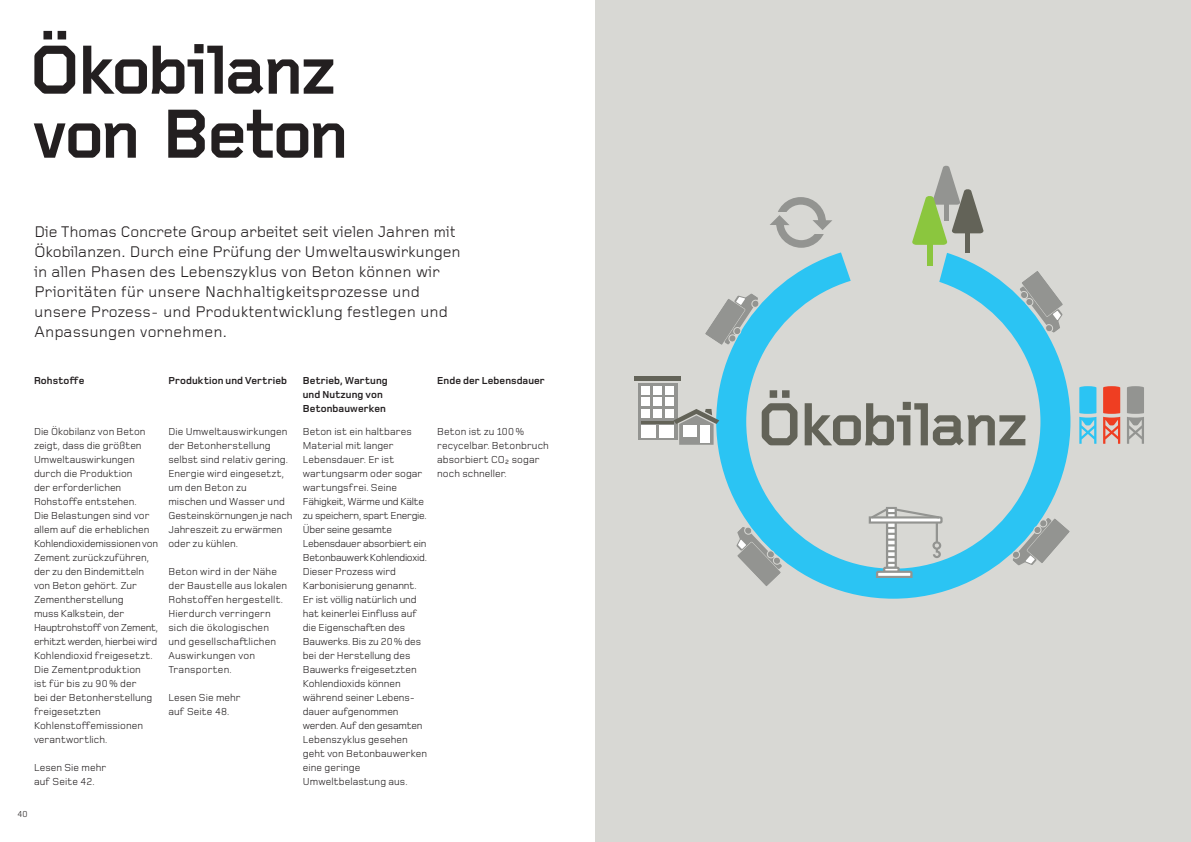
<style>
.page{position:relative;width:1191px;height:842px;background:#fff}
.page>*{position:absolute;margin:0;border:0;box-sizing:border-box;transform-origin:0 0}
.Kapitelrubrik_72_64p{font:700 72px/64px "Foundry Gridnik OT2";letter-spacing:-.05em;color:#231f20}
.t1{font:700 63.2px "Foundry Gridnik OT2";letter-spacing:-.05em;color:#636358}
.Ingress_16_20pt_DE{font:16px/20px "Foundry Gridnik OT2";letter-spacing:-.005em;color:#231f20}
.Brödtext_10_5_15p_DE{font:10.5px/14px "Foundry Monoline OT3";letter-spacing:.005em;color:#231f20}
.Brödtext_10_5_15p_DE-2{font:700 10.5px/14px "Foundry Monoline OT3";letter-spacing:.005em;color:#231f20}
.t2{font:9px "Foundry Monoline OT3";color:#231f20}
</style>
<div class="page">
<div style="left:595px;top:0;width:596px;height:842px;background:#d8d8d4"></div>
<div style="left:716px;top:244px;width:354px;height:355px;border:30px solid #2bc4f3;border-radius:50%"></div>
<div style="left:887px;top:508px;width:8px;height:60px;background:#fff"></div>
<div style="left:886px;top:507px;width:10px;height:62px;border:2px solid #939491"></div>
<div style="left:883px;top:567px;width:16px;height:6px;border:2px solid #939491"></div>
<svg style="left:874px;top:570px;width:39px;height:9px"></svg>
<svg style="left:868px;top:507px;width:75px;height:57px"></svg>
<svg style="left:1103px;top:386px;width:17px;height:58px"></svg>
<svg style="left:1079px;top:386px;width:17px;height:58px"></svg>
<svg style="left:1127px;top:386px;width:17px;height:58px"></svg>
<svg style="left:1010px;top:517px;width:60px;height:49px"></svg>
<div style="left:638px;top:383px;width:39px;height:57px;background:#939491"></div>
<div style="left:659px;top:426px;width:15px;height:12px;background:#fff"></div>
<div style="left:641px;top:426px;width:15px;height:12px;background:#fff"></div>
<hr style="left:641px;top:422px;width:33px;height:2px;background:#636358">
<div style="left:641px;top:398px;width:9px;height:8px;background:#fff"></div>
<div style="left:653px;top:398px;width:9px;height:8px;background:#fff"></div>
<div style="left:665px;top:398px;width:9px;height:8px;background:#fff"></div>
<div style="left:641px;top:386px;width:9px;height:9px;background:#fff"></div>
<div style="left:653px;top:386px;width:9px;height:9px;background:#fff"></div>
<div style="left:665px;top:386px;width:9px;height:9px;background:#fff"></div>
<div style="left:641px;top:410px;width:9px;height:8px;background:#fff"></div>
<div style="left:653px;top:410px;width:9px;height:8px;background:#fff"></div>
<div style="left:665px;top:410px;width:9px;height:8px;background:#fff"></div>
<hr style="left:635px;top:377px;width:46px;height:4px;background:#636358">
<svg style="left:673px;top:409px;width:46px;height:36px"></svg>
<svg style="left:705px;top:293px;width:56px;height:52px"></svg>
<svg style="left:736px;top:525px;width:47px;height:61px"></svg>
<svg style="left:1018px;top:271px;width:45px;height:63px"></svg>
<svg style="left:769px;top:165px;width:215px;height:141px"></svg>
<p class="Kapitelrubrik_72_64p" style="left:28px;top:37px;width:323px">Ökobilanz von Beton</p>
<p class="Ingress_16_20pt_DE" style="left:34px;top:221px;width:428px">Die Thomas Concrete Group arbeitet seit vielen Jahren mit Ökobilanzen. Durch eine Prüfung der Umweltauswirkungen in allen Phasen des Lebenszyklus von Beton können wir Prioritäten für unsere Nachhaltigkeitsprozesse und unsere Prozess- und Produktentwicklung festlegen und Anpassungen vornehmen.</p>
<p class="Brödtext_10_5_15p_DE-2" style="left:34px;top:373px;width:52px">Rohstoffe</p>
<p class="Brödtext_10_5_15p_DE-2" style="left:168px;top:373px;width:120px">Produktion und Vertrieb</p>
<p class="Brödtext_10_5_15p_DE-2" style="left:303px;top:373px;width:86px">Betrieb, Wartung und Nutzung von<br>Betonbauwerken</p>
<p class="Brödtext_10_5_15p_DE" style="left:303px;top:424px;width:126px">Beton ist ein haltbares<br>Material mit langer<br>Lebensdauer. Er ist wartungsarm oder sogar wartungsfrei. Seine<br>Fähigkeit, Wärme und Kälte zu speichern, spart Energie.<br>Über seine gesamte<br>Lebensdauer absorbiert ein<br>Betonbauwerk Kohlendioxid.<br>Dieser Prozess wird<br>Karbonisierung genannt.<br>Er ist völlig natürlich und hat keinerlei Einfluss auf die Eigenschaften des<br>Bauwerks. Bis zu 20% des bei der Herstellung des<br>Bauwerks freigesetzten<br>Kohlendioxids können während seiner Lebens&shy;dauer aufgenommen werden. Auf den gesamten<br>Lebenszyklus gesehen geht von Betonbauwerken eine geringe<br>Umweltbelastung aus.</p>
<p class="Brödtext_10_5_15p_DE-2" style="left:437px;top:373px;width:109px">Ende der Lebensdauer</p>
<p class="Brödtext_10_5_15p_DE" style="left:34px;top:424px;width:126px">Die Ökobilanz von Beton zeigt, dass die größten<br>Umweltauswirkungen durch die Produktion<br>der erforderlichen<br>Rohstoffe entstehen.<br>Die Belastungen sind vor allem auf die erheblichen<br>Kohlendioxidemissionen von<br>Zement zurückzuführen, der zu den Bindemitteln von Beton gehört. Zur<br>Zementherstellung<br>muss Kalkstein, der<br>Hauptrohstoff von Zement, erhitzt werden, hierbei wird<br>Kohlendioxid freigesetzt.<br>Die Zementproduktion<br>ist für bis zu 90% der<br>bei der Betonherstellung freigesetzten<br>Kohlenstoffemissionen verantwortlich.</p>
<p class="Brödtext_10_5_15p_DE" style="left:34px;top:760px;width:74px">Lesen Sie mehr auf Seite 42.</p>
<p class="Brödtext_10_5_15p_DE" style="left:168px;top:424px;width:125px">Die Umweltauswirkungen der Betonherstellung selbst sind relativ gering.<br>Energie wird eingesetzt, um den Beton zu<br>mischen und Wasser und<br>Gesteinskörnungen je nach<br>Jahreszeit zu erwärmen oder zu kühlen.</p>
<p class="Brödtext_10_5_15p_DE" style="left:168px;top:564px;width:120px">Beton wird in der Nähe der Baustelle aus lokalen<br>Rohstoffen hergestellt.<br>Hierdurch verringern sich die ökologischen und gesellschaftlichen<br>Auswirkungen von<br>Transporten.</p>
<p class="Brödtext_10_5_15p_DE" style="left:168px;top:690px;width:74px">Lesen Sie mehr auf Seite 48.</p>
<p class="Brödtext_10_5_15p_DE" style="left:437px;top:424px;width:113px">Beton ist zu 100% recycelbar. Betonbruch absorbiert CO2 sogar noch schneller.</p>
<p class="t2" style="left:18px;top:807px;width:12px">40</p>
<p class="t1" style="left:756px;top:381px;width:273px">Ökobilanz</p>
</div>
